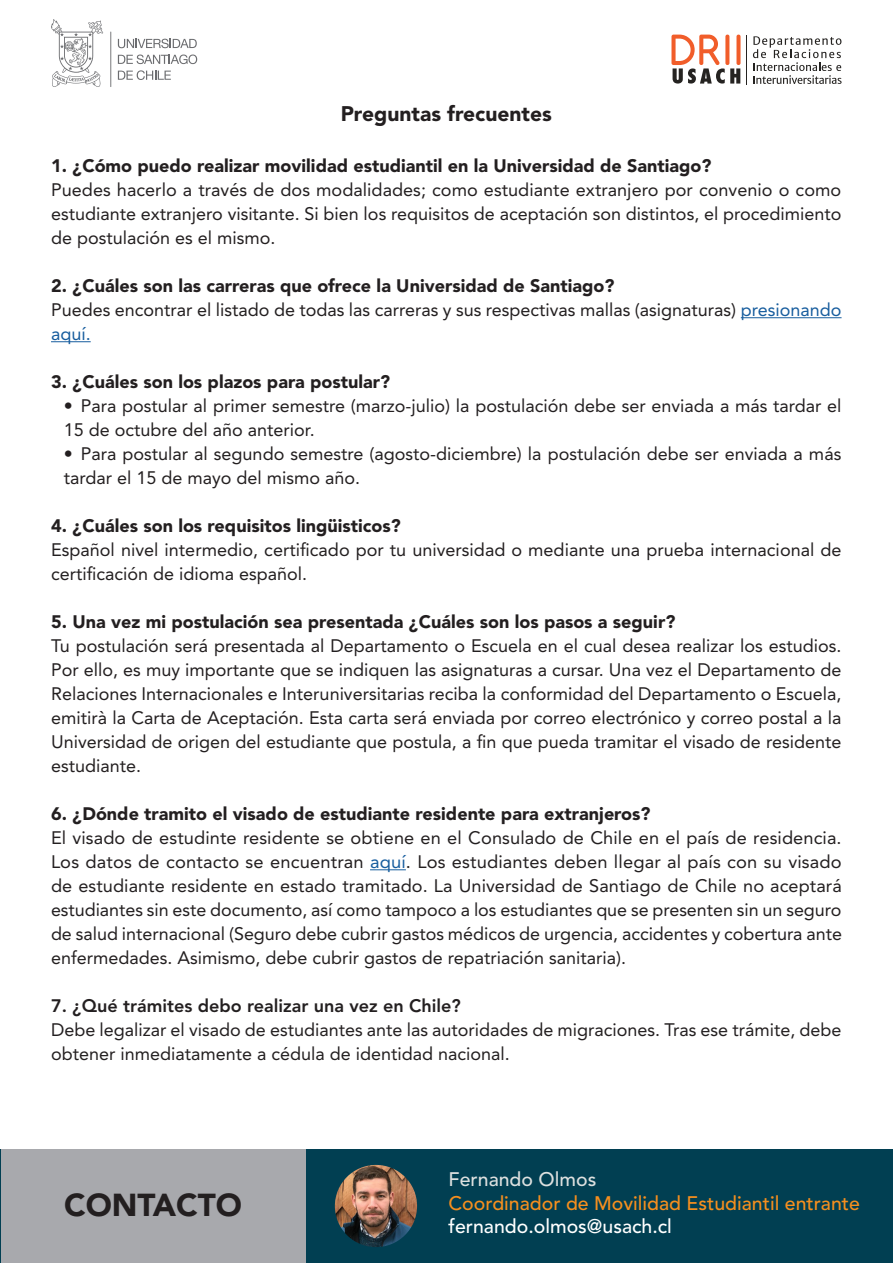
<style>
.page{position:relative;width:893px;height:1263px;background:#fff}
.page>*{position:absolute;margin:0;border:0;box-sizing:border-box;transform-origin:0 0}
.Cuerpo_14_justificad{font:900 31.5px "Avenir LT Std";color:#231f20}
.Cuerpo_14_justificad-2{font:900 21px "Avenir LT Std";color:#231f20}
.t1{font:500 19.5px "Avenir LT Std";color:#f68f1e}
.t2{font:500 19.5px "Avenir LT Std";color:#fff}
.t3{font:500 19.5px "Avenir LT Std";color:#dde0df}
.Uno{font:18px/24px "Avenir LT Std";color:#231f20}
.Uno-2{font:900 18px "Avenir LT Std";color:#231f20}
.Uno-3{font:800 18px "Avenir LT Std";color:#231f20}
.s1{color:#175d9e}
</style>
<div class="page">
<svg style="left:118px;top:39px;width:79px;height:9px"></svg>
<svg style="left:118px;top:55px;width:79px;height:9px"></svg>
<svg style="left:118px;top:70px;width:53px;height:10px"></svg>
<hr style="left:110px;top:32px;width:1px;height:55px;background:#6c6d70">
<svg style="left:51px;top:19px;width:52px;height:68px"></svg>
<svg style="left:671px;top:35px;width:69px;height:49px"></svg>
<hr style="left:746px;top:35px;width:1px;height:49px;background:#252321">
<svg style="left:753px;top:36px;width:89px;height:48px"></svg>
<hr style="left:741px;top:317px;width:101px;height:1px;background:#175d9e">
<hr style="left:51px;top:341px;width:40px;height:1px;background:#175d9e">
<hr style="left:370px;top:869px;width:36px;height:1px;background:#175d9e">
<div style="left:0;top:1149px;width:893px;height:114px;background:#013f52"></div>
<div style="left:1px;top:1149px;width:304px;height:114px;background:#a8a9ad"></div>
<img style="left:335px;top:1165px;width:82px;height:82px;border-radius:41px">
<p class="Cuerpo_14_justificad-2" style="left:341px;top:101px;width:213px">Preguntas frecuentes</p>
<p class="Uno-2" style="left:51px;top:155px;width:662px">1. ¿Cómo puedo realizar movilidad estudiantil en la Universidad de Santiago?</p>
<p class="Uno" style="left:51px;top:178px;width:792px;text-align:justify">Puedes hacerlo a través de dos modalidades; como estudiante extranjero por convenio o como estudiante extranjero visitante. Si bien los requisitos de aceptación son distintos, el procedimiento de postulación es el mismo.</p>
<p class="Uno-2" style="left:51px;top:275px;width:565px">2. ¿Cuáles son las carreras que ofrece la Universidad de Santiago?</p>
<p class="Uno" style="left:51px;top:298px;width:792px">Puedes encontrar el listado de todas las carreras y sus respectivas mallas (asignaturas) <span class="s1">presionando aquí.</span></p>
<p class="Uno-2" style="left:51px;top:371px;width:341px">3. ¿Cuáles son los plazos para postular?</p>
<p class="Uno" style="left:64px;top:394px;width:779px">• Para postular al primer semestre (marzo-julio) la postulación debe ser enviada a más tardar el<br>15 de octubre del año anterior.</p>
<p class="Uno" style="left:64px;top:442px;width:779px">• Para postular al segundo semestre (agosto-diciembre) la postulación debe ser enviada a más tardar el 15 de mayo del mismo año.</p>
<p class="Uno-2" style="left:51px;top:515px;width:351px">4. ¿Cuáles son los requisitos lingüisticos?</p>
<p class="Uno" style="left:51px;top:538px;width:792px">Español nivel intermedio, certificado por tu universidad o mediante una prueba internacional de certificación de idioma español.</p>
<p class="Uno-2" style="left:51px;top:611px;width:626px">5. Una vez mi postulación sea presentada ¿Cuáles son los pasos a seguir?</p>
<p class="Uno" style="left:51px;top:634px;width:792px;text-align:justify">Tu postulación será presentada al Departamento o Escuela en el cual desea realizar los estudios.<br>Por ello, es muy importante que se indiquen las asignaturas a cursar. Una vez el Departamento de Relaciones Internacionales e Interuniversitarias reciba la conformidad del Departamento o Escuela, emitirà la Carta de Aceptación. Esta carta será enviada por correo electrónico y correo postal a la Universidad de origen del estudiante que postula, a fin que pueda tramitar el visado de residente estudiante.</p>
<p class="Uno-2" style="left:51px;top:803px;width:601px">6. ¿Dónde tramito el visado de estudiante residente para extranjeros?</p>
<p class="Uno" style="left:51px;top:826px;width:792px;text-align:justify">El visado de estudinte residente se obtiene en el Consulado de Chile en el país de residencia.<br>Los datos de contacto se encuentran <span class="s1">aquí</span>. Los estudiantes deben llegar al país con su visado de estudiante residente en estado tramitado. La Universidad de Santiago de Chile no aceptará estudiantes sin este documento, así como tampoco a los estudiantes que se presenten sin un seguro de salud internacional (Seguro debe cubrir gastos médicos de urgencia, accidentes y cobertura ante enfermedades. Asimismo, debe cubrir gastos de repatriación sanitaria).</p>
<p class="Uno-3" style="left:51px;top:995px;width:411px">7. ¿Qué trámites debo realizar una vez en Chile?</p>
<p class="Uno" style="left:51px;top:1018px;width:792px">Debe legalizar el visado de estudiantes ante las autoridades de migraciones. Tras ese trámite, debe obtener inmediatamente a cédula de identidad nacional.</p>
<p class="Cuerpo_14_justificad" style="left:64px;top:1186px;width:179px">CONTACTO</p>
<p class="t3" style="left:449px;top:1168px;width:149px">Fernando Olmos</p>
<p class="t1" style="left:449px;top:1192px;width:413px">Coordinador de Movilidad Estudiantil entrante</p>
<p class="t2" style="left:449px;top:1215px;width:225px">fernando.olmos@usach.cl</p>
</div>
